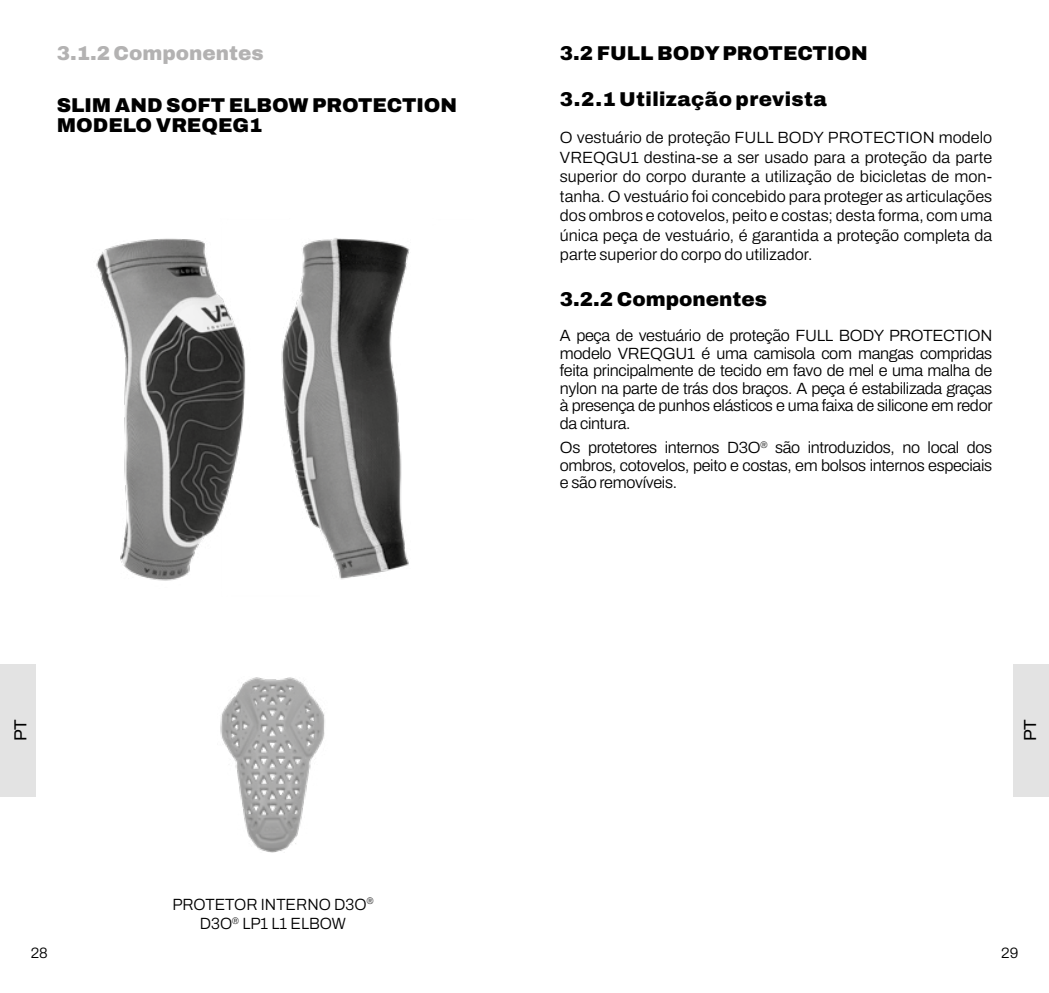
<style>
.page{position:relative;width:1049px;height:993px;background:#fff}
.page>*{position:absolute;margin:0;border:0;box-sizing:border-box;transform-origin:0 0}
.t1{font:900 20px/20px "Archivo";color:#000}
.t2{font:900 20px "Archivo";letter-spacing:.02em;color:#000}
.t3{font:900 20px "Archivo";color:#b3b2b2}
.t4{font:600 17.5px "Archivo";color:#000}
.t5{font:600 16.25px/17.5px "Archivo";letter-spacing:-.02em;color:#000;text-align:justify}
.t6{font:600 16.25px/19.5px "Archivo";color:#000;text-align:center;scale:.95 1}
.t7{font:600 15px "Archivo";color:#000}
</style>
<div class="page">
<div style="left:0;top:663px;width:35px;height:133px;background:#e3e3e3"></div>
<div style="left:1014px;top:663px;width:35px;height:133px;background:#e3e3e3"></div>
<img style="left:220px;top:677px;width:105px;height:175px">
<img style="left:96px;top:238px;width:125px;height:343px">
<img style="left:221px;top:238px;width:189px;height:342px">
<p class="t3" style="left:57px;top:38px;width:208px">3.1.2 Componentes</p>
<p class="t1" style="left:560px;top:43px;width:309px">3.2 FULL BODY PROTECTION</p>
<p class="t2" style="left:560px;top:84px;width:268px">3.2.1 Utilização prevista</p>
<p class="t5" style="left:560px;top:128px;width:434px;line-height:19.5px">O vestuário de proteção FULL BODY PROTECTION modelo VREQGU1 destina-se a ser usado para a proteção da parte superior do corpo durante a utilização de bicicletas de mon&shy;tanha. O vestuário foi concebido para proteger as articulações dos ombros e cotovelos, peito e costas; desta forma, com uma única peça de vestuário, é garantida a proteção completa da parte superior do corpo do utilizador.</p>
<p class="t1" style="left:560px;top:289px;width:208px">3.2.2 Componentes</p>
<p class="t5" style="left:560px;top:327px;width:434px">A peça de vestuário de proteção FULL BODY PROTECTION modelo VREQGU1 é uma camisola com mangas compridas feita principalmente de tecido em favo de mel e uma malha de nylon na parte de trás dos braços. A peça é estabilizada graças à presença de punhos elásticos e uma faixa de silicone em redor da cintura.</p>
<p class="t5" style="left:560px;top:439px;width:434px">Os protetores internos D3O<sup>®</sup> são introduzidos, no local dos ombros, cotovelos, peito e costas, em bolsos internos especiais e são removíveis.</p>
<p class="t1" style="left:57px;top:95px;width:402px">SLIM AND SOFT ELBOW PROTECTION<br>MODELO VREQEG1</p>
<p class="t4" style="left:7px;top:740px;width:23px;rotate:-90deg">PT</p>
<p class="t4" style="left:1017px;top:740px;width:23px;rotate:-90deg">PT</p>
<p class="t6" style="left:172px;top:894px;width:213px">PROTETOR INTERNO D3O<sup>®<br></sup>D3O<sup>®</sup> LP1 L1 ELBOW</p>
<p class="t7" style="left:31px;top:940px;width:19px">28</p>
<p class="t7" style="left:1001px;top:940px;width:19px">29</p>
</div>
